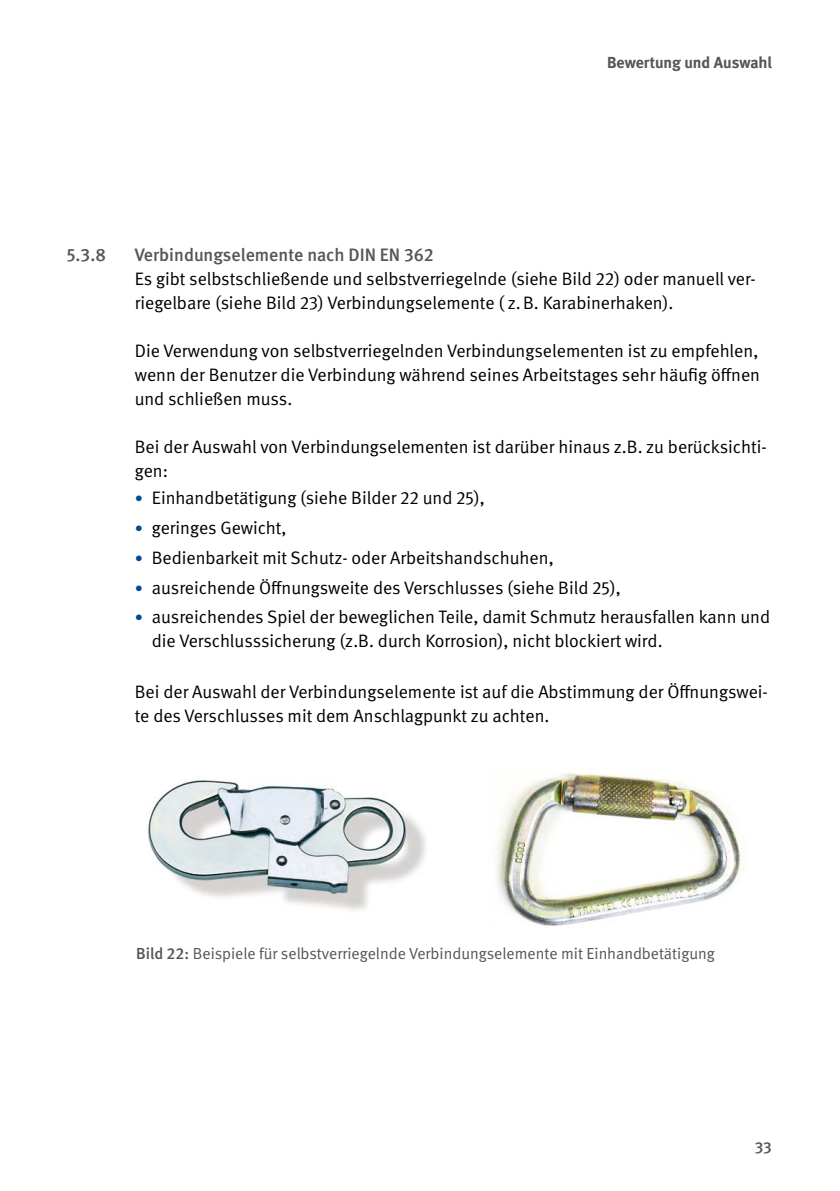
<style>
.page{position:relative;width:840px;height:1191px;background:#fff}
.page>*{position:absolute;margin:0;border:0;box-sizing:border-box;transform-origin:0 0}
.t1{font:18px/24px "DGUV Meta";color:#000}
.t2{font:500 18px "DGUV Meta";color:#565656}
.t3{font:16px "DGUV Meta";color:#565656}
.t4{font:700 16px "DGUV Meta";letter-spacing:-.005em;color:#565656}
.t5{font:500 16px "DGUV Meta";color:#565656}
.s1{font-size:16px;color:#004993}
.s2{font-weight:500}
</style>
<div class="page">
<img style="left:148px;top:772px;width:593px;height:154px">
<p class="t4" style="left:606px;top:53px;width:166px">Bewertung und Auswahl</p>
<p class="t2" style="left:67px;top:244px;width:41px">5.3.8</p>
<p class="t2" style="left:135px;top:244px;width:300px">Verbindungselemente nach DIN EN 362</p>
<p class="t1" style="left:135px;top:267px;width:622px">Es gibt selbstschließende und selbstverriegelnde (siehe Bild 22) oder manuell ver&shy;riegelbare (siehe Bild 23) Verbindungselemente ( z.B. Karabinerhaken).</p>
<p class="t1" style="left:135px;top:339px;width:626px;text-align:justify">Die Verwendung von selbstverriegelnden Verbindungselementen ist zu empfehlen, wenn der Benutzer die Verbindung während seines Arbeitstages sehr häufig öffnen und schließen muss.</p>
<p class="t1" style="left:135px;top:435px;width:633px">Bei der Auswahl von Verbindungselementen ist darüber hinaus z.B. zu berücksichti&shy;gen:</p>
<p class="t1" style="left:135px;top:486px;width:351px"><span class="s1">•</span> Einhandbetätigung (siehe Bilder 22 und 25),</p>
<p class="t1" style="left:135px;top:516px;width:153px"><span class="s1">•</span> geringes Gewicht,</p>
<p class="t1" style="left:135px;top:546px;width:420px"><span class="s1">•</span> Bedienbarkeit mit Schutz- oder Arbeitshandschuhen,</p>
<p class="t1" style="left:135px;top:575px;width:487px"><span class="s1">•</span> ausreichende Öffnungsweite des Verschlusses (siehe Bild 25),</p>
<p class="t1" style="left:152px;top:605px;width:619px;text-indent:-17px"><span class="s1">•</span> ausreichendes Spiel der beweglichen Teile, damit Schmutz herausfallen kann und die Verschlusssicherung (z.B. durch Korrosion), nicht blockiert wird.</p>
<p class="t1" style="left:135px;top:680px;width:634px">Bei der Auswahl der Verbindungselemente ist auf die Abstimmung der Öffnungswei&shy;te des Verschlusses mit dem Anschlagpunkt zu achten.</p>
<p class="t3" style="left:136px;top:944px;width:580px"><span class="s2">Bild 22:</span> Beispiele für selbstverriegelnde Verbindungselemente mit Einhandbetätigung</p>
<p class="t5" style="left:754px;top:1137px;width:19px">33</p>
</div>
